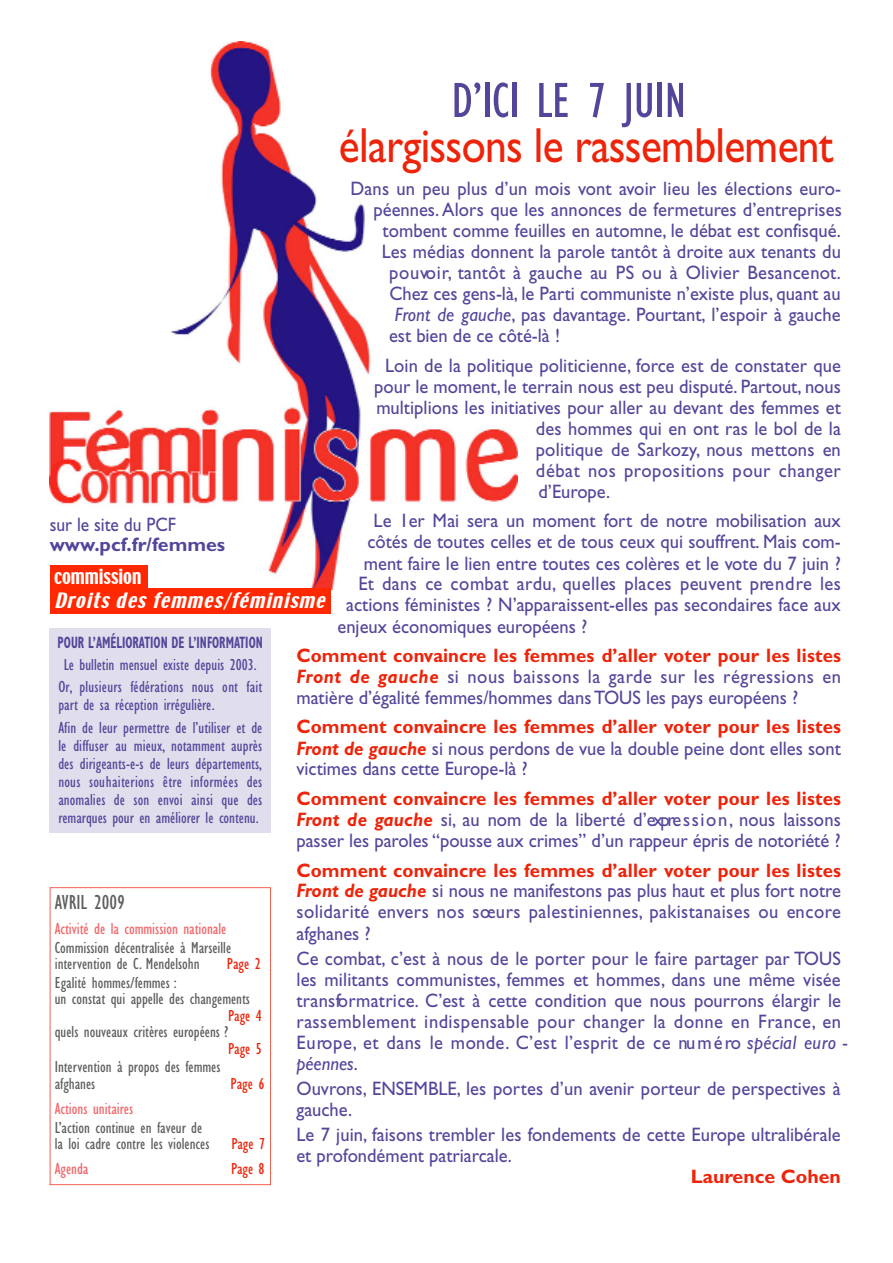
<style>
.page{position:relative;width:893px;height:1263px;background:#fff}
.page>*{position:absolute;margin:0;border:0;box-sizing:border-box;transform-origin:0 0}
.t1{font:condensed 51px "Gill Sans";color:#52469a}
.t2{font:49.5px "Gill Sans";letter-spacing:-.015em;color:#ed240a;scale:.88 1}
.t3{font:condensed 21px "Gill Sans";color:#5e5e5e}
.t4{font:19.5px/21px "Gill Sans";letter-spacing:.005em;color:#52469a;text-align:justify;scale:.95 1}
.t5{font:19.5px "Gill Sans";letter-spacing:.03em;color:#52469a;scale:.95 1}
.t6{font:700 19.5px "Gill Sans";color:#52469a}
.t7{font:19.5px "Gill Sans";letter-spacing:.005em;color:#52469a;scale:.9 1}
.t8{font:700 19.5px "Gill Sans";color:#ed240a}
.t9{font:italic 18.75px "Techno";color:#fff;scale:1.1 1}
.t10{font:18.75px "Techno";color:#fff}
.t11{font:condensed 16.5px/18px "Gill Sans";color:#52469a;text-align:center}
.t12{font:condensed 16.5px/16.5px "Gill Sans";color:#5e5e5e}
.t13{font:condensed 16.5px "Gill Sans";color:#f36568}
.t14{font:700 condensed 16.5px "Gill Sans";color:#52469a;scale:.7 1}
.t15{font:condensed 16.5px "Gill Sans";color:#ed240a}
.s1{font-style:italic}
.s2{font-weight:700;color:#ed240a}
.s3{font-weight:700;font-style:italic;color:#ed240a}
</style>
<div class="page">
<img style="left:50px;top:41px;width:467px;height:548px">
<svg style="left:50px;top:887px;width:221px;height:298px"></svg>
<div style="left:50px;top:588px;width:280px;height:26px;background:#ff2800"></div>
<div style="left:50px;top:565px;width:98px;height:24px;background:#ff2800"></div>
<div style="left:50px;top:628px;width:221px;height:204px;background:#e0deec"></div>
<h1 class="t1" style="left:451px;top:82px;width:236px">D’ICI LE 7 JUIN</h1>
<h2 class="t2" style="left:339px;top:128px;width:563px">élargissons le rassemblement</h2>
<p class="t4" style="left:350px;top:181px;width:518px">Dans un peu plus d’un mois vont avoir lieu les élections euro-</p>
<p class="t4" style="left:373px;top:201px;width:494px">péennes. Alors que les annonces de fermetures d’entreprises</p>
<p class="t4" style="left:382px;top:222px;width:484px">tombent comme feuilles en automne, le débat est confisqué.</p>
<p class="t4" style="left:382px;top:244px;width:485px">Les médias donnent la parole tantôt à droite aux tenants du</p>
<p class="t4" style="left:389px;top:264px;width:477px">p o u vo ir, tantôt à gauche au PS ou à Olivier Besancenot.</p>
<p class="t4" style="left:389px;top:285px;width:476px">Chez ces gens-là, le Parti communiste n’existe plus, quant au</p>
<p class="t4" style="left:395px;top:307px;width:471px"><span class="s1">Front de gauche</span>, pas davantage. Pourtant, l’espoir à gauche</p>
<p class="t4" style="left:389px;top:327px;width:181px">est bien de ce côté-là !</p>
<p class="t4" style="left:385px;top:357px;width:481px">Loin de la politique politicienne, force est de constater que</p>
<p class="t4" style="left:374px;top:378px;width:492px">pour le moment, le terrain nous est peu disputé. Partout, nous</p>
<p class="t4" style="left:376px;top:399px;width:490px">multiplions les initiatives pour aller au devant des femmes et</p>
<p class="t4" style="left:536px;top:420px;width:322px">des hommes qui en ont ras le bol de la</p>
<p class="t4" style="left:536px;top:441px;width:322px">politique de Sarko z y, nous mettons en</p>
<p class="t5" style="left:536px;top:464px;width:322px">débat nos propositions pour changer</p>
<p class="t4" style="left:538px;top:483px;width:77px">d’Europe.</p>
<p class="t4" style="left:373px;top:513px;width:493px">Le 1er Mai sera un moment fo rt de notre mobilisation aux</p>
<p class="t4" style="left:367px;top:533px;width:500px">côtés de toutes celles et de tous ceux qui souffrent. Mais com-</p>
<p class="t4" style="left:364px;top:555px;width:503px">ment faire le lien entre toutes ces colères et le vote du 7 juin ?</p>
<p class="t4" style="left:358px;top:576px;width:509px">Et dans ce combat ard u , quelles places peuvent pre n d re les</p>
<p class="t4" style="left:346px;top:596px;width:522px">actions féministes ? N’apparaissent-elles pas secondaires face aux</p>
<p class="t4" style="left:337px;top:618px;width:264px">enjeux économiques européens ?</p>
<p class="t4" style="left:296px;top:647px;width:574px"><span class="s2">Comment convaincre les femmes d’aller voter pour les listes </span><span class="s3">Front de ga u c h e</span> si nous baissons la garde sur les régressions en matière d’égalité femmes/hommes dans TOUS les pays européens ?</p>
<p class="t4" style="left:296px;top:718px;width:574px"><span class="s2">Comment convaincre les femmes d’aller voter pour les listes </span><span class="s3">Front de gauche</span> si nous perdons de vue la double peine dont elles sont victimes dans cette Europe-là ?</p>
<p class="t4" style="left:296px;top:790px;width:574px"><span class="s2">Comment convaincre les femmes d’aller voter pour les listes </span><span class="s3">Front de ga u c h e</span> si, au nom de la liberté d’expre s s i o n , nous laissons passer les paroles “pousse aux crimes” d’un rappeur épris de notoriété ?</p>
<p class="t4" style="left:296px;top:862px;width:574px"><span class="s2">Comment convaincre les femmes d’aller voter pour les listes </span><span class="s3">Front de gauche</span> si nous ne manifestons pas plus haut et plus fort notre solidarité envers nos sœurs palestiniennes, pakistanaises ou encore afghanes ?</p>
<p class="t4" style="left:296px;top:950px;width:581px;text-align:left">Ce combat, c’est à nous de le porter pour le faire partager par TOUS les militants commu n iste s, femmes et hommes, dans une même visée tr a n s fo r m a tr ic e. C’est à cette condition que nous pourrons élargir le rassemblement indispensable pour changer la donne en France, e n E u ro p e, et dans le monde. C’est l’esprit de ce nu m é ro <span class="s1">spécial euro - péennes</span>.</p>
<p class="t4" style="left:296px;top:1080px;width:574px">Ouvrons, ENSEMBLE, les portes d’un avenir porteur de perspectives à gauche.</p>
<p class="t4" style="left:296px;top:1126px;width:574px">Le 7 juin, faisons trembler les fondements de cette Europe ultralibérale et profondément patriarcale.</p>
<p class="t8" style="left:690px;top:1170px;width:151px">Laurence Cohen</p>
<p class="t7" style="left:50px;top:518px;width:142px">sur le site du PCF</p>
<p class="t6" style="left:50px;top:538px;width:177px">www.pcf.fr/femmes</p>
<p class="t10" style="left:54px;top:565px;width:89px">COMMISSION</p>
<p class="t9" style="left:54px;top:589px;width:252px">Droits des femmes/féminisme</p>
<p class="t14" style="left:58px;top:637px;width:295px">POUR L’AMÉLIORATION DE L’INFORMATION</p>
<p class="t11" style="left:58px;top:656px;width:205px;line-height:21.9px">Le bulletin mensuel existe depuis 2003.<br>Or, plusieurs fédérations nous ont fait</p>
<p class="t11" style="left:58px;top:695px;width:206px;line-height:22.4px;text-align:left">part de sa réception irrégulière.<br>Afin de leur permettre de l’utiliser et de</p>
<p class="t11" style="left:58px;top:738px;width:205px;text-align:justify">le diffuser au mieux, notamment auprès des dirigeants-e-s de leurs départements, nous souhaiterions être informées des anomalies de son envoi ainsi que des remarques pour en améliorer le contenu.</p>
<p class="t3" style="left:55px;top:895px;width:72px">AVRIL 2009</p>
<p class="t13" style="left:55px;top:923px;width:173px">Activité de la commission nationale</p>
<p class="t12" style="left:55px;top:941px;width:178px">Commission décentralisée à Marseille intervention de C. Mendelsohn</p>
<p class="t15" style="left:227px;top:958px;width:35px">Page 2</p>
<p class="t12" style="left:55px;top:976px;width:197px">Egalité hommes/femmes :<br>un constat qui appelle des changements</p>
<p class="t15" style="left:228px;top:1010px;width:35px">Page 4</p>
<p class="t12" style="left:55px;top:1025px;width:175px">quels nouveaux critères européens ?</p>
<p class="t15" style="left:228px;top:1042px;width:35px">Page 5</p>
<p class="t12" style="left:55px;top:1061px;width:167px">Intervention à propos des femmes afghanes</p>
<p class="t15" style="left:230px;top:1078px;width:35px">Page 6</p>
<p class="t13" style="left:55px;top:1103px;width:80px">Actions unitaires</p>
<p class="t12" style="left:55px;top:1121px;width:156px">L’action continue en faveur de la loi cadre contre les violences</p>
<p class="t15" style="left:231px;top:1138px;width:35px">Page 7</p>
<p class="t13" style="left:55px;top:1163px;width:35px">Agenda</p>
<p class="t15" style="left:231px;top:1163px;width:35px">Page 8</p>
</div>
